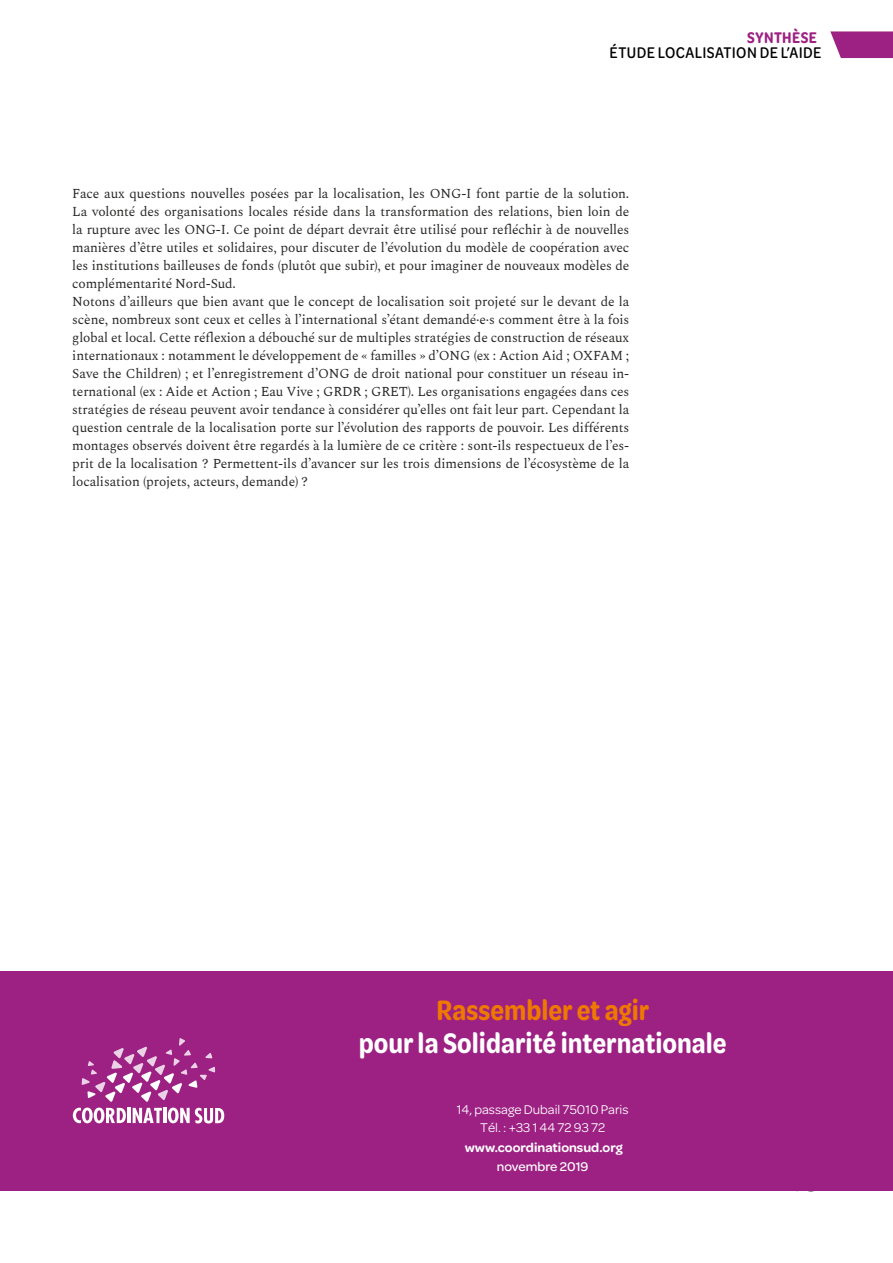
<style>
.page{position:relative;width:893px;height:1263px;background:#fff}
.page>*{position:absolute;margin:0;border:0;box-sizing:border-box;transform-origin:0 0}
.t1{font:600 30px "Omnes Cond";color:#fff}
.t2{font:600 30px "Omnes Cond";color:#ef7900}
.t3{font:500 16.5px "Omnes Cond";letter-spacing:.025em;color:#000}
.t4{font:600 16.5px "Omnes Cond";letter-spacing:.03em;color:#9d2183}
.t5{font:13.5px/18px "Spectral";letter-spacing:-.01em;color:#282827}
.t6{font:13.5px/18px "Omnes";color:#fff;text-align:center}
.t7{font:600 13.5px "Omnes";color:#fff}
.t8{font:500 13.5px "Omnes";color:#fff}
</style>
<div class="page">
<svg style="left:830px;top:31px;width:63px;height:27px;background:#a7388f"></svg>
<div style="left:0;top:971px;width:893px;height:220px;background:#9d2183"></div>
<svg style="left:73px;top:1038px;width:151px;height:85px"></svg>
<p class="t4" style="left:747px;top:26px;width:71px">SYNTHÈSE</p>
<p class="t3" style="left:609px;top:41px;width:214px">ÉTUDE LOCALISATION DE L’AIDE</p>
<p class="t5" style="left:72px;top:184px;width:559px">Face aux questions nouvelles posées par la localisation, les ONG-I font partie de la solution.<br>La volonté des organisations locales réside dans la transformation des relations, bien loin de la rupture avec les ONG-I. Ce point de départ devrait être utilisé pour refléchir à de nouvelles manières d’être utiles et solidaires, pour discuter de l’évolution du modèle de coopération avec les institutions bailleuses de fonds (plutôt que subir), et pour imaginer de nouveaux modèles de complémentarité Nord-Sud.<br>Notons d’ailleurs que bien avant que le concept de localisation soit projeté sur le devant de la scène, nombreux sont ceux et celles à l’international s’étant demandé·e·s comment être à la fois global et local. Cette réflexion a débouché sur de multiples stratégies de construction de réseaux internationaux : notamment le développement de « familles » d’ONG (ex : Action Aid ; OXFAM ; Save the Children) ; et l’enregistrement d’ONG de droit national pour constituer un réseau in&shy;ternational (ex : Aide et Action ; Eau Vive ; GRDR ; GRET). Les organisations engagées dans ces stratégies de réseau peuvent avoir tendance à considérer qu’elles ont fait leur part. Cependant la question centrale de la localisation porte sur l’évolution des rapports de pouvoir. Les différents montages observés doivent être regardés à la lumière de ce critère : sont-ils respectueux de l’es&shy;prit de la localisation ? Permettent-ils d’avancer sur les trois dimensions de l’écosystème de la localisation (projets, acteurs, demande) ?</p>
<h1 class="t2" style="left:437px;top:990px;width:214px">Rassembler et agir</h1>
<h1 class="t1" style="left:359px;top:1023px;width:369px">pour la Solidarité internationale</h1>
<p class="t6" style="left:457px;top:1100px;width:173px">14, passage Dubail 75010 Paris<br>Tél. : +33 1 44 72 93 72</p>
<p class="t7" style="left:465px;top:1138px;width:160px">www.coordinationsud.org</p>
<p class="t8" style="left:497px;top:1157px;width:93px">novembre 2019</p>
</div>
